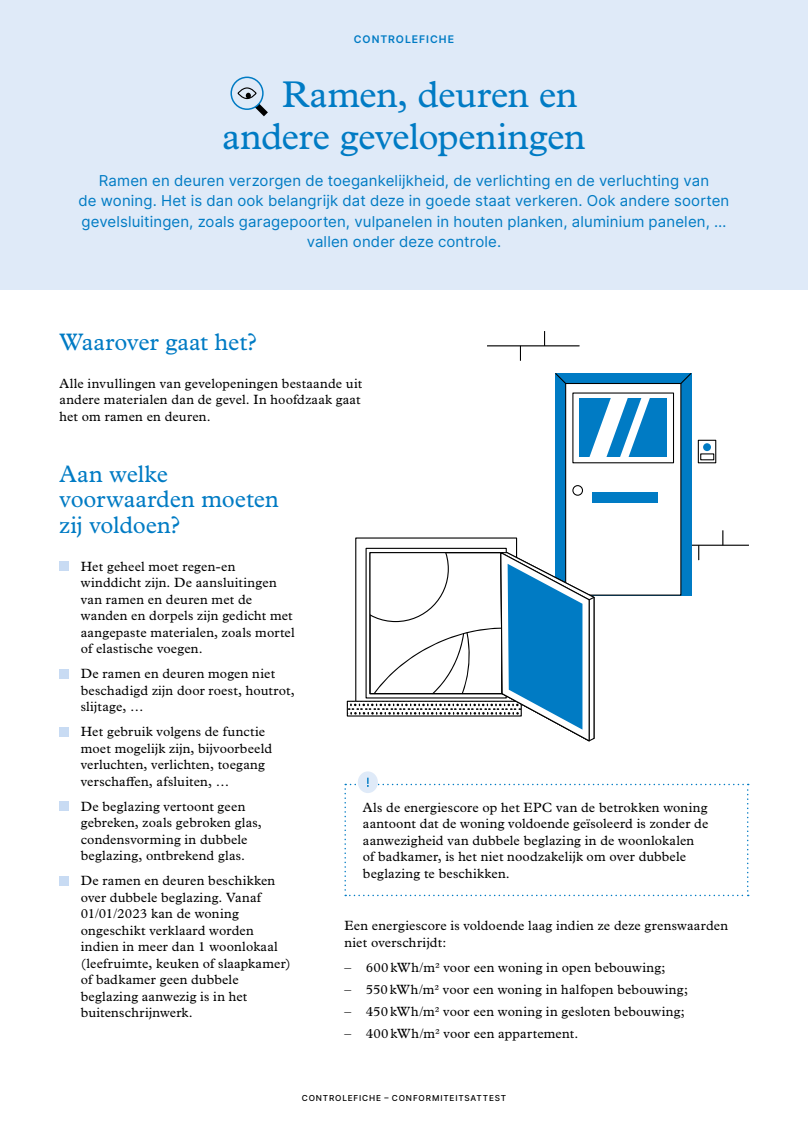
<style>
.page{position:relative;width:808px;height:1140px;background:#fff}
.page>*{position:absolute;margin:0;border:0;box-sizing:border-box;transform-origin:0 0}
.t1{font:37.5px/41.4px "Plantin MT Pro";letter-spacing:-.015em;color:#007bc4;text-align:right}
.t2{font:24px/25.5px "Plantin MT Pro";color:#007bc4}
.t3{font:15px/20.2px "Inter";letter-spacing:.01em;color:#007bc4;text-align:center}
.t4{font:13.5px/16.5px "Plantin MT Pro";letter-spacing:.015em;color:#000}
.t5{font:600 10.5px "Inter";letter-spacing:.085em;color:#007bc4}
.t6{font:500 8.25px "Inter";letter-spacing:.1em;color:#000}
</style>
<div class="page">
<div style="left:0;top:0;width:808px;height:290px;background:#dfeaf8"></div>
<svg style="left:231px;top:77px;width:32px;height:32px"></svg>
<div style="left:230px;top:77px;width:34px;height:33px;border:2px solid #007bc4;border-radius:50%"></div>
<svg style="left:236px;top:85px;width:32px;height:32px"></svg>
<div style="left:60px;top:561px;width:9px;height:10px;background:#c8dbf3"></div>
<div style="left:60px;top:669px;width:9px;height:9px;background:#c8dbf3"></div>
<div style="left:60px;top:727px;width:9px;height:9px;background:#c8dbf3"></div>
<div style="left:60px;top:801px;width:9px;height:10px;background:#c8dbf3"></div>
<div style="left:60px;top:876px;width:9px;height:9px;background:#c8dbf3"></div>
<div style="left:358px;top:771px;width:20px;height:22px;background:#dfeaf8;border-radius:50%"></div>
<svg style="left:344px;top:777px;width:405px;height:119px"></svg>
<hr style="left:487px;top:345px;width:92px;height:1px;background:#000">
<svg style="left:544px;top:331px;width:1px;height:14px"></svg>
<svg style="left:520px;top:346px;width:1px;height:15px"></svg>
<hr style="left:664px;top:544px;width:84px;height:2px;background:#000">
<svg style="left:722px;top:530px;width:1px;height:15px"></svg>
<svg style="left:698px;top:545px;width:1px;height:15px"></svg>
<svg style="left:700px;top:443px;width:14px;height:18px"></svg>
<div style="left:698px;top:440px;width:18px;height:23px;border:1px solid #000"></div>
<div style="left:703px;top:443px;width:8px;height:8px;background:#007bc4;border-radius:50%"></div>
<div style="left:701px;top:454px;width:13px;height:6px;background:#fff"></div>
<div style="left:700px;top:453px;width:14px;height:7px;border:1px solid #000"></div>
<svg style="left:347px;top:373px;width:345px;height:369px"></svg>
<p class="t5" style="left:354px;top:32px;width:102px">CONTROLEFICHE</p>
<h1 class="t1" style="left:222px;top:74px;width:365px">Ramen, deuren en andere gevelopeningen</h1>
<p class="t3" style="left:79px;top:171px;width:652px">Ramen en deuren verzorgen de toegankelijkheid, de verlichting en de verluchting van<br>de woning. Het is dan ook belangrijk dat deze in goede staat verkeren. Ook andere soorten gevelsluitingen, zoals garagepoorten, vulpanelen in houten planken, aluminium panelen, … vallen onder deze controle.</p>
<h2 class="t2" style="left:60px;top:329px;width:199px">Waarover gaat het?</h2>
<p class="t4" style="left:60px;top:375px;width:304px">Alle invullingen van gevelopeningen bestaande uit andere materialen dan de gevel. In hoofdzaak gaat het om ramen en deuren.</p>
<h2 class="t2" style="left:60px;top:461px;width:221px">Aan welke voorwaarden moeten zij voldoen?</h2>
<p class="t4" style="left:81px;top:558px;width:215px">Het geheel moet regen-en winddicht zijn. De aansluitingen van ramen en deuren met de wanden en dorpels zijn gedicht met aangepaste materialen, zoals mortel of elastische voegen.</p>
<p class="t4" style="left:81px;top:665px;width:215px">De ramen en deuren mogen niet beschadigd zijn door roest, houtrot, slijtage, …</p>
<p class="t4" style="left:81px;top:723px;width:193px">Het gebruik volgens de functie moet mogelijk zijn, bijvoorbeeld verluchten, verlichten, toegang verschaffen, afsluiten, …</p>
<p class="t4" style="left:81px;top:798px;width:183px">De beglazing vertoont geen gebreken, zoals gebroken glas, condensvorming in dubbele beglazing, ontbrekend glas.</p>
<p class="t4" style="left:81px;top:872px;width:211px">De ramen en deuren beschikken over dubbele beglazing. Vanaf<br>01/01/2023 kan de woning ongeschikt verklaard worden indien in meer dan 1 woonlokaal (leefruimte, keuken of slaapkamer) of badkamer geen dubbele beglazing aanwezig is in het buitenschrijnwerk.</p>
<p class="t4" style="left:363px;top:799px;width:347px">Als de energiescore op het EPC van de betrokken woning aantoont dat de woning voldoende geïsoleerd is zonder de aanwezigheid van dubbele beglazing in de woonlokalen of badkamer, is het niet noodzakelijk om over dubbele beglazing te beschikken.</p>
<p class="t4" style="left:344px;top:917px;width:385px">Een energiescore is voldoende laag indien ze deze grenswaarden niet overschrijdt:</p>
<p class="t4" style="left:344px;top:959px;width:323px">– 600kWh/m² voor een woning in open bebouwing;</p>
<p class="t4" style="left:344px;top:981px;width:345px">– 550kWh/m² voor een woning in halfopen bebouwing;</p>
<p class="t4" style="left:344px;top:1003px;width:342px">– 450kWh/m² voor een woning in gesloten bebouwing;</p>
<p class="t4" style="left:344px;top:1025px;width:235px">– 400kWh/m² voor een appartement.</p>
<p class="t6" style="left:302px;top:1092px;width:206px">CONTROLEFICHE – CONFORMITEITSATTEST</p>
</div>
